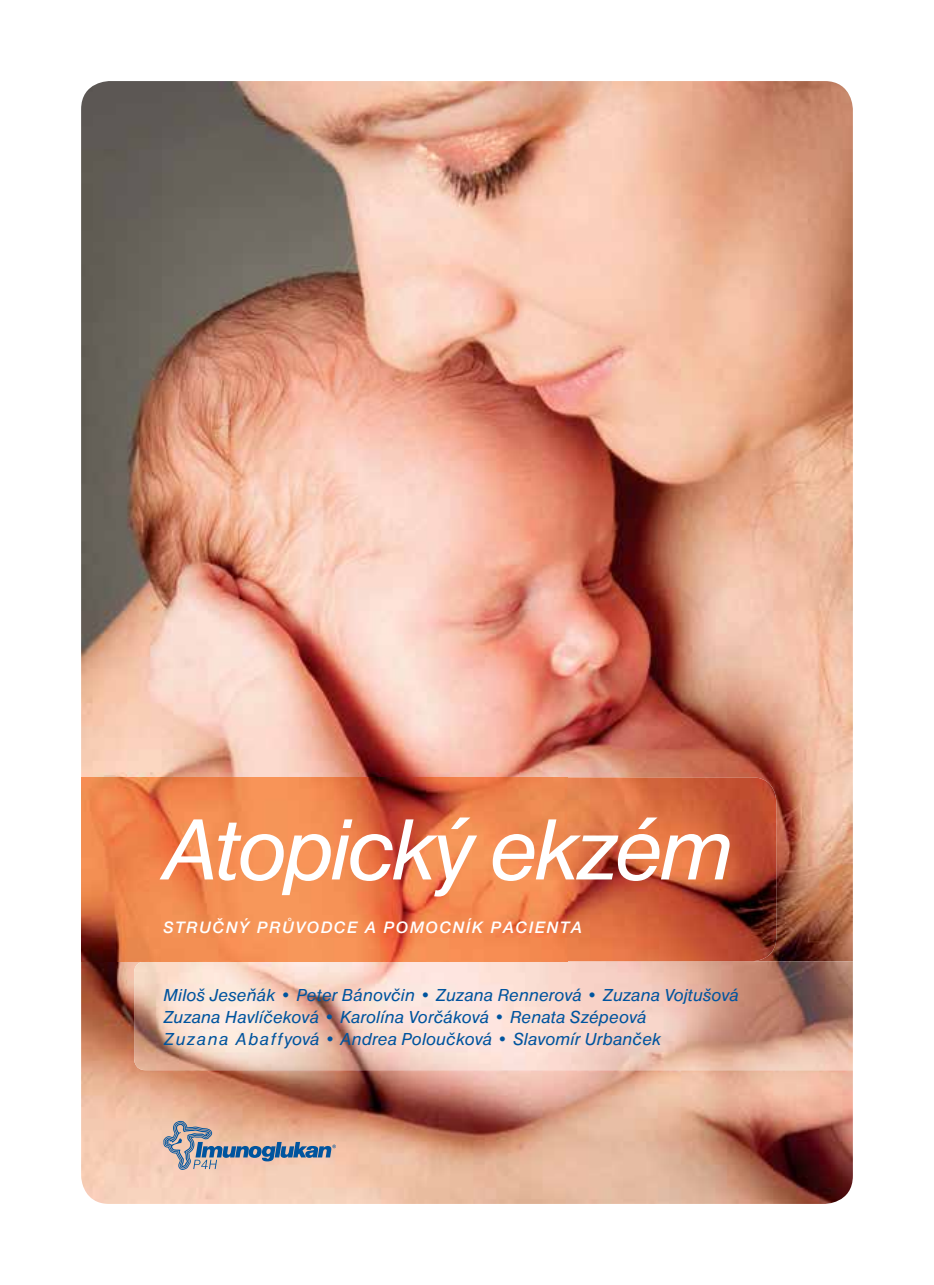
<style>
.page{position:relative;width:934px;height:1285px;background:#fff}
.page>*{position:absolute;margin:0;border:0;box-sizing:border-box;transform-origin:0 0}
.t1{font:italic 90px "Nimbus San D";letter-spacing:-.04em;color:#fff}
.t2{font:italic 18px/22px "Nimbus San D";letter-spacing:.01em;color:#00549e}
.t3{font:italic 500 16px "Helvetica Neue LT Pro";letter-spacing:.1em;color:#fff}
</style>
<div class="page">
<img style="left:81px;top:81px;width:771px;height:1122px">
<svg style="left:852px;top:961px;width:1px;height:109px"></svg>
<img style="left:134px;top:961px;width:718px;height:109px">
<img style="left:81px;top:777px;width:695px;height:184px">
<svg style="left:163px;top:1120px;width:173px;height:50px;background:#bca8a2"></svg>
<h1 class="t1" style="left:163px;top:799px;width:571px">Atopický ekzém</h1>
<p class="t3" style="left:163px;top:918px;width:420px">STRUČNÝ PRŮVODCE A POMOCNÍK PACIENTA</p>
<p class="t2" style="left:163px;top:984px;width:576px">Miloš Jeseňák • Peter Bánovčin • Zuzana Rennerová • Zuzana Vojtušová<br>Zuzana Havlíčeková • Karolína Vorčáková • Renata Szépeová<br>Zuzana Abaffyová • Andrea Poloučková • Slavomír Urbanček</p>
</div>
